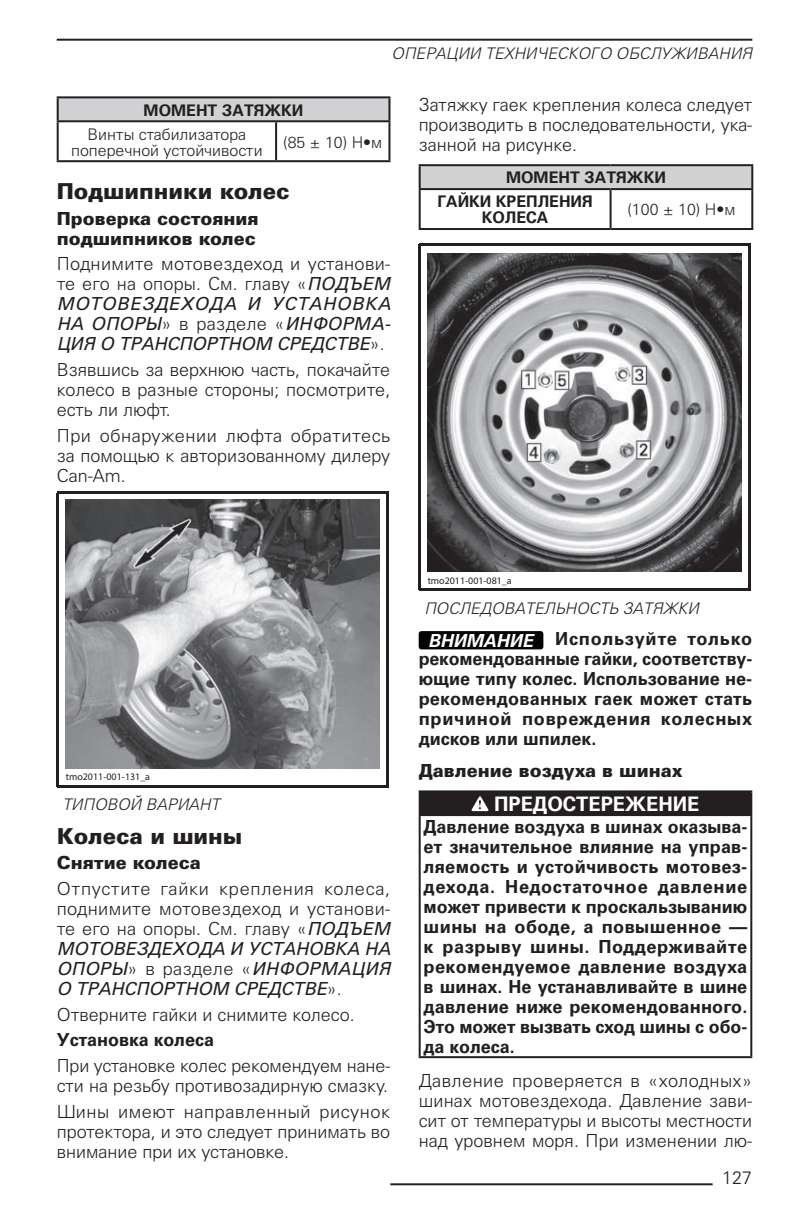
<style>
.page{position:relative;width:792px;height:1224px;background:#fff}
.page>*{position:absolute;margin:0;border:0;box-sizing:border-box;transform-origin:0 0}
.Заголовок_3{font:900 22px "Univers Cyr";color:#231f20}
.t1{font:700 20px "Univers Cyr";color:#fff}
.Основной_текст{font:300 18px/20px "Univers Cyr";color:#231f20;text-align:justify}
.Предостережение{font:700 18px/20px "Univers Cyr";color:#231f20;text-align:justify}
.Основной_текст-2{font:italic 18px/20px "Univers Cyr";letter-spacing:.01em;color:#231f20;text-align:justify}
.Заголовок_4{font:900 18px/20px "Univers Cyr";color:#231f20}
.Основной_текст-3{font:700 18px "Univers Cyr";color:#231f20}
.t2{font:italic 700 18px "Univers Cyr";color:#fff}
.Подпись_к_рисункам{font:italic 300 16px "Univers Cyr";color:#231f20}
.Текст_в_таблице{font:300 16px/16px "Univers Cyr";color:#231f20;text-align:center}
.Текст_в_таблице-2{font:700 16px/16px "Univers Cyr";color:#231f20;text-align:center}
.t3{font:300 10px "Univers";color:#231f20}
.s1{font-weight:300;font-style:normal}
.s2{font-weight:400;font-style:italic}
</style>
<div class="page">
<hr style="left:57px;top:39px;width:695px;height:2px;background:#231f20">
<hr style="left:390px;top:1183px;width:323px;height:2px;background:#231f20">
<div style="left:58px;top:97px;width:331px;height:24px;background:#d1d2d4"></div>
<hr style="left:57px;top:96px;width:219px;height:2px;background:#231f20">
<hr style="left:57px;top:98px;width:2px;height:22px;background:#231f20">
<hr style="left:276px;top:96px;width:114px;height:2px;background:#231f20">
<hr style="left:388px;top:98px;width:2px;height:22px;background:#231f20">
<hr style="left:57px;top:120px;width:219px;height:2px;background:#231f20">
<hr style="left:57px;top:122px;width:2px;height:38px;background:#231f20">
<hr style="left:276px;top:120px;width:114px;height:2px;background:#231f20">
<hr style="left:275px;top:122px;width:2px;height:38px;background:#231f20">
<hr style="left:388px;top:122px;width:2px;height:38px;background:#231f20">
<hr style="left:57px;top:160px;width:219px;height:2px;background:#231f20">
<hr style="left:276px;top:160px;width:114px;height:2px;background:#231f20">
<img style="left:66px;top:500px;width:314px;height:268px">
<hr style="left:57px;top:492px;width:332px;height:2px;background:#231f20">
<hr style="left:57px;top:785px;width:332px;height:2px;background:#231f20">
<hr style="left:57px;top:493px;width:2px;height:293px;background:#231f20">
<hr style="left:387px;top:493px;width:2px;height:293px;background:#231f20">
<div style="left:420px;top:165px;width:332px;height:24px;background:#d1d2d4"></div>
<hr style="left:419px;top:164px;width:192px;height:2px;background:#231f20">
<hr style="left:419px;top:166px;width:2px;height:22px;background:#231f20">
<hr style="left:611px;top:164px;width:142px;height:2px;background:#231f20">
<hr style="left:751px;top:166px;width:2px;height:22px;background:#231f20">
<hr style="left:419px;top:188px;width:192px;height:2px;background:#231f20">
<hr style="left:419px;top:190px;width:2px;height:38px;background:#231f20">
<hr style="left:611px;top:188px;width:142px;height:2px;background:#231f20">
<hr style="left:610px;top:190px;width:2px;height:38px;background:#231f20">
<hr style="left:751px;top:190px;width:2px;height:38px;background:#231f20">
<hr style="left:419px;top:228px;width:192px;height:2px;background:#231f20">
<hr style="left:611px;top:228px;width:142px;height:2px;background:#231f20">
<img style="left:428px;top:253px;width:314px;height:319px">
<hr style="left:419px;top:244px;width:332px;height:2px;background:#231f20">
<hr style="left:419px;top:589px;width:332px;height:2px;background:#231f20">
<hr style="left:419px;top:244px;width:2px;height:346px;background:#231f20">
<hr style="left:749px;top:244px;width:2px;height:346px;background:#231f20">
<div style="left:419px;top:631px;width:124px;height:18px;background:#040503;border-radius:3px"></div>
<div style="left:420px;top:791px;width:331px;height:24px;background:#231f20"></div>
<hr style="left:419px;top:790px;width:333px;height:2px;background:#231f20">
<hr style="left:419px;top:792px;width:2px;height:22px;background:#231f20">
<hr style="left:750px;top:792px;width:2px;height:22px;background:#231f20">
<hr style="left:419px;top:814px;width:333px;height:2px;background:#231f20">
<hr style="left:419px;top:816px;width:2px;height:240px;background:#231f20">
<hr style="left:750px;top:816px;width:2px;height:240px;background:#231f20">
<hr style="left:419px;top:1056px;width:333px;height:2px;background:#231f20">
<svg style="left:471px;top:796px;width:18px;height:16px"></svg>
<p class="Подпись_к_рисункам" style="left:392px;top:45px;width:362px">ОПЕРАЦИИ ТЕХНИЧЕСКОГО ОБСЛУЖИВАНИЯ</p>
<p class="Текст_в_таблице-2" style="left:144px;top:102px;width:161px">МОМЕНТ ЗАТЯЖКИ</p>
<p class="Текст_в_таблице" style="left:71px;top:126px;width:193px">Винты стабилизатора поперечной устойчивости</p>
<p class="Текст_в_таблице" style="left:283px;top:134px;width:100px">(85 ± 10) Н•м</p>
<p class="Заголовок_3" style="left:57px;top:178px;width:235px">Подшипники колес</p>
<p class="Заголовок_4" style="left:57px;top:208px;width:203px">Проверка состояния подшипников колес</p>
<p class="Основной_текст-2" style="left:57px;top:254px;width:336px"><span class="s1">Поднимите мотовездеход и установи&shy;те его на опоры. См. главу «</span>ПОДЪЕМ МОТОВЕЗДЕХОДА И УСТАНОВКА НА ОПОРЫ<span class="s1">» в разделе «</span>ИНФОРМА-ЦИЯ О ТРАНСПОРТНОМ СРЕДСТВЕ<span class="s1">».</span></p>
<p class="Основной_текст" style="left:57px;top:359px;width:335px">Взявшись за верхнюю часть, покачайте колесо в разные стороны; посмотрите, есть ли люфт.</p>
<p class="Основной_текст" style="left:57px;top:425px;width:335px">При обнаружении люфта обратитесь за помощью к авторизованному дилеру Can-Am.</p>
<p class="Основной_текст" style="left:419px;top:94px;width:335px">Затяжку гаек крепления колеса следует производить в последовательности, ука&shy;занной на рисунке.</p>
<p class="Текст_в_таблице-2" style="left:506px;top:170px;width:161px">МОМЕНТ ЗАТЯЖКИ</p>
<p class="Текст_в_таблице-2" style="left:437px;top:194px;width:157px">ГАЙКИ КРЕПЛЕНИЯ<br>КОЛЕСА</p>
<p class="Текст_в_таблице" style="left:628px;top:202px;width:109px">(100 ± 10) Н•м</p>
<p class="t3" style="left:66px;top:771px;width:86px">tmo2011-001-131_a</p>
<p class="Подпись_к_рисункам" style="left:62px;top:796px;width:159px">ТИПОВОЙ ВАРИАНТ</p>
<p class="Заголовок_3" style="left:57px;top:823px;width:187px">Колеса и шины</p>
<p class="Заголовок_4" style="left:57px;top:853px;width:146px">Снятие колеса</p>
<p class="Основной_текст" style="left:57px;top:879px;width:335px">Отпустите гайки крепления колеса, поднимите мотовездеход и установи&shy;те его на опоры. См. главу «<span class="s2">ПОДЪЕМ МОТОВЕЗДЕХОДА И УСТАНОВКА НА ОПОРЫ</span>» в разделе «<span class="s2">ИНФОРМАЦИЯ О ТРАНСПОРТНОМ СРЕДСТВЕ</span>».</p>
<p class="Основной_текст" style="left:57px;top:1004px;width:300px">Отверните гайки и снимите колесо.</p>
<p class="Основной_текст-3" style="left:57px;top:1030px;width:159px">Установка колеса</p>
<p class="Основной_текст" style="left:57px;top:1056px;width:335px">При установке колес рекомендуем нане&shy;сти на резьбу противозадирную смазку.</p>
<p class="Основной_текст" style="left:57px;top:1101px;width:335px">Шины имеют направленный рисунок протектора, и это следует принимать во внимание при их установке.</p>
<p class="t3" style="left:428px;top:574px;width:86px">tmo2011-001-081_a</p>
<p class="Подпись_к_рисункам" style="left:424px;top:599px;width:276px">ПОСЛЕДОВАТЕЛЬНОСТЬ ЗАТЯЖКИ</p>
<p class="t2" style="left:428px;top:630px;width:106px">ВНИМАНИЕ</p>
<p class="Предостережение" style="left:419px;top:629px;width:335px;text-indent:137px">Используйте только рекомендованные гайки, соответству&shy;ющие типу колес. Использование не&shy;рекомендованных гаек может стать причиной повреждения колесных дисков или шпилек.</p>
<p class="Заголовок_4" style="left:419px;top:760px;width:266px">Давление воздуха в шинах</p>
<p class="t1" style="left:494px;top:792px;width:207px">ПРЕДОСТЕРЕЖЕНИЕ</p>
<p class="Предостережение" style="left:424px;top:817px;width:325px">Давление воздуха в шинах оказыва&shy;ет значительное влияние на управ&shy;ляемость и устойчивость мотовез&shy;дехода. Недостаточное давление может привести к проскальзыванию шины на ободе, а повышенное — к разрыву шины. Поддерживайте рекомендуемое давление воздуха в шинах. Не устанавливайте в шине давление ниже рекомендованного.<br>Это может вызвать сход шины с обо&shy;да колеса.</p>
<p class="Основной_текст" style="left:419px;top:1071px;width:335px">Давление проверяется в «холодных» шинах мотовездехода. Давление зави&shy;сит от температуры и высоты местности над уровнем моря. При изменении лю-</p>
<p class="Основной_текст" style="left:722px;top:1168px;width:32px">127</p>
</div>
